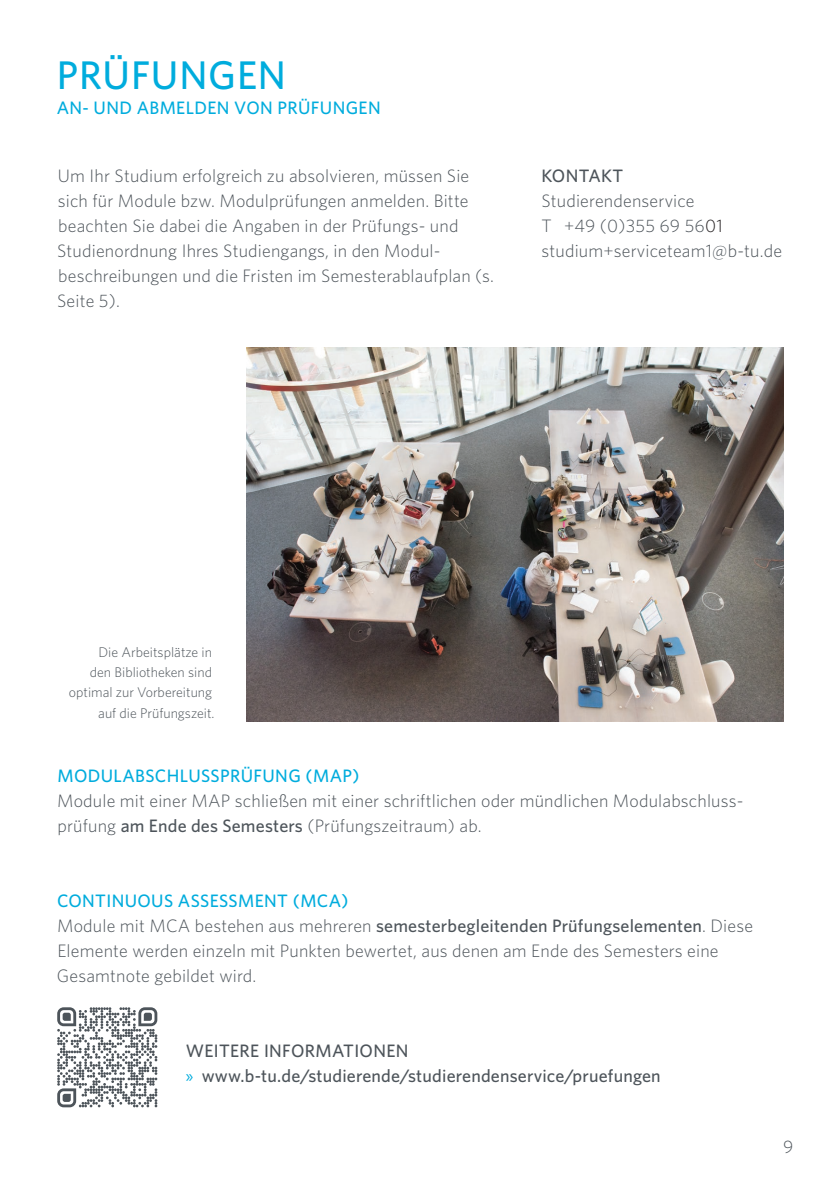
<style>
.page{position:relative;width:840px;height:1191px;background:#fff}
.page>*{position:absolute;margin:0;border:0;box-sizing:border-box;transform-origin:0 0}
.t1{font:500 40px "Whitney";letter-spacing:.02em;color:#00acdd}
.t2{font:300 18px/25px "Whitney";letter-spacing:.01em;color:#4d545a}
.t3{font:500 18px/25px "Whitney";letter-spacing:.01em;color:#4d545a}
.t4{font:500 18px "Whitney";letter-spacing:.02em;color:#00acdd}
.t5{font:300 14px/20px "Whitney";color:#4d545a;text-align:right}
.s1{color:#231f20}
.s2{font-weight:500}
.s3{font-weight:500;color:#00acdd}
.s4{font-family:"Myriad Pro";font-weight:400;color:#00acdd}
</style>
<div class="page">
<svg style="left:57px;top:1007px;width:100px;height:100px"></svg>
<img style="left:247px;top:347px;width:535px;height:374px">
<h1 class="t1" style="left:57px;top:48px;width:231px">PRÜFUNGEN</h1>
<p class="t4" style="left:57px;top:96px;width:325px">AN- UND ABMELDEN VON PRÜFUNGEN</p>
<p class="t2" style="left:57px;top:162px;width:438px">Um Ihr Studium erfolgreich zu absolvieren, müssen Sie sich für Module bzw. Modulprüfungen anmelden. Bitte beachten Sie dabei die Angaben in der Prüfungs- und Studienordnung Ihres Studiengangs, in den Modul&shy;beschreibungen und die Fristen im Semesterablaufplan (s.<br>Seite 5).</p>
<p class="t3" style="left:541px;top:163px;width:83px">KONTAKT</p>
<p class="t2" style="left:541px;top:187px;width:242px">Studierendenservice<br>T +49 (0)355 69 56<span class="s1">01 </span>studium+serviceteam1@b-tu.de</p>
<p class="t5" style="left:69px;top:642px;width:147px">Die Arbeitsplätze in<br>den Bibliotheken sind optimal zur Vorbereitung auf die Prüfungszeit.</p>
<p class="t4" style="left:57px;top:764px;width:303px">MODULABSCHLUSSPRÜFUNG (MAP)</p>
<p class="t2" style="left:57px;top:787px;width:687px">Module mit einer MAP schließen mit einer schriftlichen oder mündlichen Modulabschluss&shy;prüfung <span class="s2">am Ende des Semesters</span> (Prüfungszeitraum) ab.</p>
<p class="t2" style="left:57px;top:887px;width:697px"><span class="s3">CONTINUOUS ASSESSMENT (MCA)<br></span>Module mit MCA bestehen aus mehreren <span class="s2">semesterbegleitenden Prüfungselementen</span>. Diese Elemente werden einzeln mit Punkten bewertet, aus denen am Ende des Semesters eine Gesamtnote gebildet wird.</p>
<p class="t3" style="left:186px;top:1038px;width:476px">WEITERE INFORMATIONEN<br><span class="s4">»</span> www.b-tu.de/studierende/studierendenservice/pruefungen</p>
<p class="t2" style="left:782px;top:1133px;width:12px">9</p>
</div>
